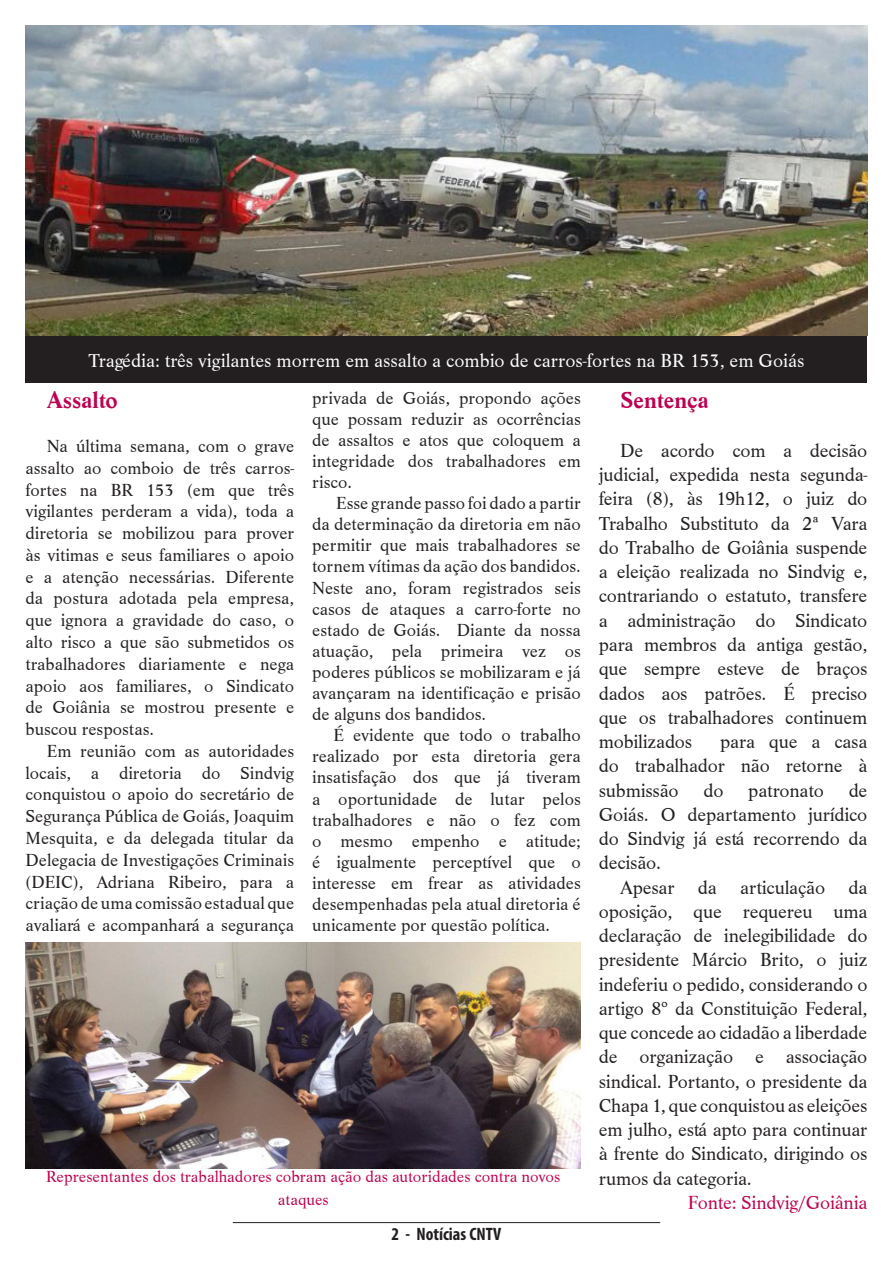
<style>
.page{position:relative;width:893px;height:1263px;background:#fff}
.page>*{position:absolute;margin:0;border:0;box-sizing:border-box;transform-origin:0 0}
.t1{font:700 24px "Life T";color:#bc0250}
.t2{font:19.5px/24.3px "Life T";letter-spacing:-.01em;color:#231f20;text-align:justify}
.t3{font:19.5px "Life T";color:#fff}
.t4{font:19.5px "Life T";letter-spacing:-.01em;color:#bc0250}
.t5{font:18px/21.1px "Life T";color:#231f20;text-align:justify}
.t6{font:700 condensed 18px "Myriad Pro";color:#231f20}
.t7{font:16.5px/22.5px "Life T";color:#bc0250;text-align:center}
</style>
<div class="page">
<hr style="left:233px;top:1222px;width:427px;height:1px;background:#231f20">
<img style="left:26px;top:942px;width:555px;height:227px">
<img style="left:26px;top:26px;width:841px;height:310px">
<div style="left:26px;top:336px;width:841px;height:47px;background:#231f20"></div>
<p class="t3" style="left:88px;top:349px;width:718px">Tragédia: três vigilantes morrem em assalto a combio de carros-fortes na BR 153, em Goiás</p>
<p class="t1" style="left:47px;top:387px;width:72px">Assalto</p>
<p class="t5" style="left:26px;top:435px;width:270px;line-height:21.8px;text-indent:21px">Na última semana, com o grave assalto ao comboio de três carros&shy;fortes na BR 153 (em que três vigilantes perderam a vida), toda a diretoria se mobilizou para prover às vitimas e seus familiares o apoio e a atenção necessárias. Diferente da postura adotada pela empresa, que ignora a gravidade do caso, o alto risco a que são submetidos os trabalhadores diariamente e nega apoio aos familiares, o Sindicato de Goiânia se mostrou presente e buscou respostas.</p>
<p class="t5" style="left:26px;top:740px;width:270px;line-height:21.8px;text-indent:21px">Em reunião com as autoridades locais, a diretoria do Sindvig conquistou o apoio do secretário de Segurança Pública de Goiás, Joaquim Mesquita, e da delegada titular da Delegacia de Investigações Criminais (DEIC), Adriana Ribeiro, para a criação de uma comissão estadual que avaliará e acompanhará a segurança</p>
<p class="t5" style="left:312px;top:387px;width:270px">privada de Goiás, propondo ações que possam reduzir as ocorrências de assaltos e atos que coloquem a integridade dos trabalhadores em risco.</p>
<p class="t5" style="left:312px;top:493px;width:270px;text-indent:24px">Esse grande passo foi dado a partir da determinação da diretoria em não permitir que mais trabalhadores se tornem vítimas da ação dos bandidos.<br>Neste ano, foram registrados seis casos de ataques a carro-forte no estado de Goiás. Diante da nossa atuação, pela primeira vez os poderes públicos se mobilizaram e já avançaram na identificação e prisão de alguns dos bandidos.</p>
<p class="t5" style="left:312px;top:725px;width:270px;text-indent:21px">É evidente que todo o trabalho realizado por esta diretoria gera insatisfação dos que já tiveram a oportunidade de lutar pelos trabalhadores e não o fez com o mesmo empenho e atitude; é igualmente perceptível que o interesse em frear as atividades desempenhadas pela atual diretoria é unicamente por questão política.</p>
<p class="t7" style="left:46px;top:1165px;width:516px">Representantes dos trabalhadores cobram ação das autoridades contra novos ataques</p>
<p class="t6" style="left:392px;top:1223px;width:111px">2 - Notícias CNTV</p>
<p class="t1" style="left:620px;top:387px;width:90px">Sentença</p>
<p class="t2" style="left:599px;top:438px;width:270px;text-indent:21px">De acordo com a decisão judicial, expedida nesta segunda&shy;feira (8), às 19h12, o juiz do Trabalho Substituto da 2ª Vara do Trabalho de Goiânia suspende a eleição realizada no Sindvig e, contrariando o estatuto, transfere a administração do Sindicato para membros da antiga gestão, que sempre esteve de braços dados aos patrões. É preciso que os trabalhadores continuem mobilizados</p>
<p class="t2" style="left:599px;top:730px;width:270px;text-indent:121px">para que a casa do trabalhador não retorne à submissão</p>
<p class="t2" style="left:599px;top:778px;width:270px;text-indent:250px">de Goiás. O departamento jurídico do Sindvig já está recorrendo da decisão.</p>
<p class="t2" style="left:599px;top:875px;width:270px;text-indent:21px">Apesar da articulação da oposição, que requereu uma declaração de inelegibilidade do presidente Márcio Brito, o juiz indeferiu o pedido, considerando o artigo 8º da Constituição Federal, que concede ao cidadão a liberdade de organização e associação sindical. Portanto, o presidente da Chapa 1, que conquistou as eleições em julho, está apto para continuar à frente do Sindicato, dirigindo os rumos da categoria.</p>
<p class="t4" style="left:688px;top:1191px;width:181px">Fonte: Sindvig/Goiânia</p>
<p class="t2" style="left:703px;top:778px;width:22px">do</p>
<p class="t2" style="left:748px;top:778px;width:77px">patronato</p>
</div>
